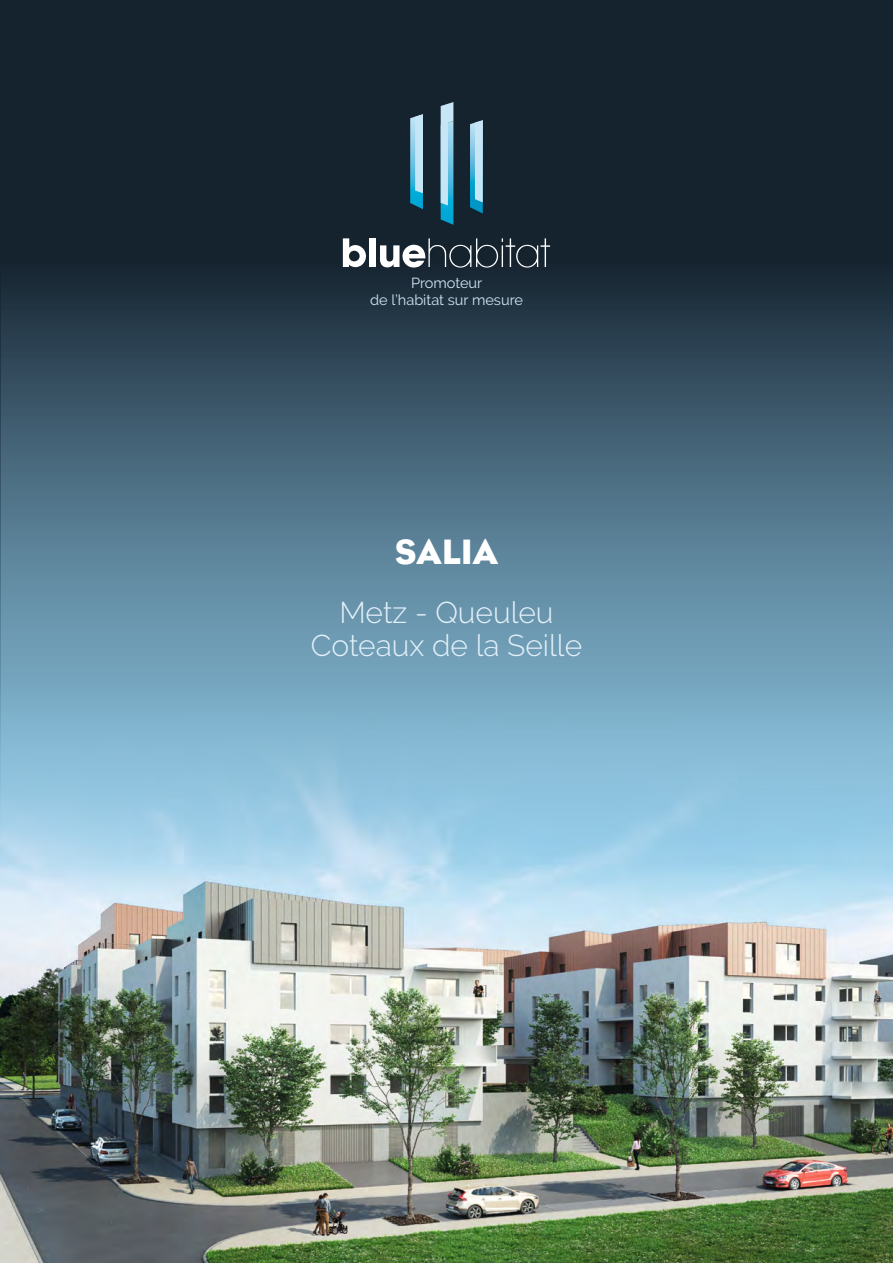
<style>
.page{position:relative;width:893px;height:1263px;background:#fff}
.page>*{position:absolute;margin:0;border:0;box-sizing:border-box;transform-origin:0 0}
.t1{font:36px "Eagle";color:#fff}
.t2{font:300 30px "Raleway";color:#e4f1fa}
.t3{font:14.55px/17.4px "Raleway";color:#cfe6f6;text-align:center}
</style>
<div class="page">
<div style="left:0;top:0;width:893px;height:585px;background:#15232f"></div>
<svg style="left:1px;top:255px;width:892px;height:426px;background:#48687c"></svg>
<svg style="left:0;top:316px;width:1px;height:365px"></svg>
<svg style="left:441px;top:102px;width:12px;height:123px"></svg>
<svg style="left:470px;top:120px;width:13px;height:93px"></svg>
<svg style="left:410px;top:114px;width:13px;height:95px"></svg>
<svg style="left:343px;top:238px;width:23px;height:29px"></svg>
<div style="left:369px;top:238px;width:7px;height:29px;background:#fff"></div>
<svg style="left:380px;top:238px;width:170px;height:30px"></svg>
<img style="left:0;top:681px;width:893px;height:582px">
<p class="t3" style="left:370px;top:274px;width:154px">Promoteur<br>de l’habitat sur mesure</p>
<p class="t1" style="left:395px;top:531px;width:105px">SALIA</p>
<p class="t2" style="left:339px;top:594px;width:216px">Metz - Queuleu</p>
<p class="t2" style="left:311px;top:627px;width:273px">Coteaux de la Seille</p>
</div>
